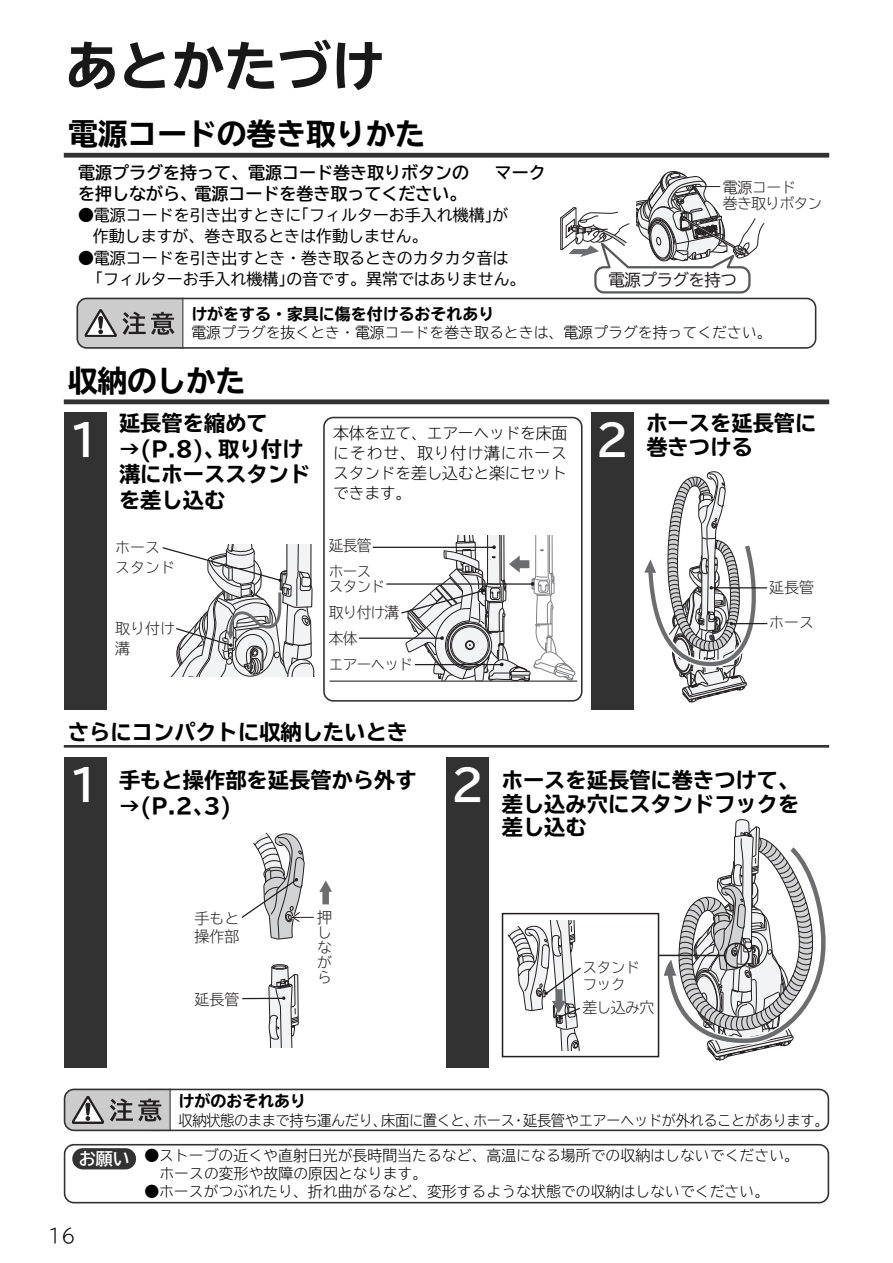
<style>
.page{position:relative;width:893px;height:1263px;background:#fff}
.page>*{position:absolute;margin:0;border:0;box-sizing:border-box;transform-origin:0 0}
.t1{font:700 expanded 53.1px "TBUD Go Std";color:#181818}
.t2{font:700 42.45px "TBUD Go Std";color:#fff}
.t3{font:700 expanded 29.7px "TBUD Go Std";color:#000}
.t4{font:700 expanded 21.3px/25.5px "TBUD Go Std";color:#000}
.t5{font:300 19.2px "TBUD Go Std Super";color:#000}
.t6{font:700 16.95px "TBUD Go Std";color:#000}
.t7{font:700 16.95px "TBUD Go Std";color:#fff}
.t8{font:16.5px "TBUD Go Std Regular 90 pv RKSJ H";letter-spacing:-.03em;color:#231f20}
.t9{font:15.9px/21.3px "TBUD Go Std";color:#000}
.t10{font:300 15.9px/20.2px "TBUD Go Std Super";letter-spacing:-.02em;color:#000;text-align:justify}
.t11{font:700 expanded 15.9px "TBUD Go Std";color:#000}
.t12{font:15px/16.5px "TBUD Go Std Super Light 90 pv RKSJ H";letter-spacing:-.05em;color:#231f20}
.t13{font:15px/20.9px "TBUDR Go Std Super Light 90 pv RKSJ H";color:#231f20}
.t14{font:15px/15px "TBUD Go Std Super Light 90 pv RKSJ V";color:#231f20;text-align:justify}
.t15{font:300 14.85px/18px "TBUD Go Std Super";color:#000}
.t16{font:300 14.85px "TBUD Go Std Super";letter-spacing:-.03em;color:#000;scale:.96 1}
.s1{font-stretch:normal;font-size:42.45px;color:#fff}
</style>
<div class="page">
<div style="left:64px;top:153px;width:765px;height:5px;background:#323232"></div>
<div style="left:64px;top:399px;width:765px;height:5px;background:#323232"></div>
<hr style="left:64px;top:745px;width:765px;height:3px;background:#323232">
<svg style="left:64px;top:1144px;width:765px;height:59px"></svg>
<div style="left:72px;top:1148px;width:64px;height:21px;background:#323232;border-radius:11px"></div>
<svg style="left:64px;top:1089px;width:765px;height:42px"></svg>
<hr style="left:170px;top:1089px;width:1px;height:42px;background:#323232">
<div style="left:64px;top:757px;width:42px;height:310px;background:#323232"></div>
<div style="left:446px;top:757px;width:43px;height:310px;background:#323232"></div>
<svg style="left:241px;top:832px;width:91px;height:108px"></svg>
<svg style="left:268px;top:964px;width:31px;height:83px"></svg>
<hr style="left:243px;top:998px;width:41px;height:1px;background:#231f20">
<div style="left:502px;top:913px;width:157px;height:144px;border:1px solid #231f20"></div>
<hr style="left:659px;top:955px;width:65px;height:1px;background:#231f20">
<svg style="left:661px;top:819px;width:165px;height:241px"></svg>
<svg style="left:502px;top:912px;width:80px;height:139px"></svg>
<div style="left:64px;top:412px;width:42px;height:298px;background:#323232"></div>
<div style="left:591px;top:412px;width:43px;height:298px;background:#323232"></div>
<svg style="left:162px;top:545px;width:152px;height:132px"></svg>
<hr style="left:731px;top:623px;width:36px;height:1px;background:#231f20">
<hr style="left:711px;top:587px;width:56px;height:1px;background:#231f20">
<svg style="left:644px;top:471px;width:120px;height:231px"></svg>
<svg style="left:323px;top:417px;width:260px;height:285px"></svg>
<hr style="left:330px;top:681px;width:247px;height:1px;background:#231f20">
<hr style="left:373px;top:547px;width:121px;height:1px;background:#231f20">
<hr style="left:386px;top:583px;width:146px;height:2px;background:#231f20">
<hr style="left:359px;top:637px;width:83px;height:2px;background:#231f20">
<svg style="left:400px;top:536px;width:175px;height:146px"></svg>
<hr style="left:415px;top:664px;width:87px;height:1px;background:#231f20">
<svg style="left:77px;top:171px;width:739px;height:178px"></svg>
<hr style="left:182px;top:298px;width:1px;height:51px;background:#323232">
<h1 class="t1" style="left:65px;top:37px;width:320px">あとかたづけ</h1>
<h3 class="t3" style="left:68px;top:118px;width:359px">電源コードの巻き取りかた</h3>
<p class="t6" style="left:78px;top:158px;width:393px">電源プラグを持って、電源コード巻き取りボタンの</p>
<p class="t6" style="left:495px;top:158px;width:53px">マーク</p>
<p class="t6" style="left:78px;top:180px;width:390px">を押しながら、電源コードを巻き取ってください。</p>
<p class="t9" style="left:93px;top:204px;width:417px;text-indent:-15px">●電源コードを引き出すときに｢フィルターお手入れ機構｣が作動しますが、巻き取るときは作動しません。</p>
<p class="t9" style="left:95px;top:247px;width:432px;text-indent:-17px">●電源コードを引き出すとき・巻き取るときのカタカタ音は<br>｢フィルターお手入れ機構｣の音です。異常ではありません。</p>
<p class="t12" style="left:723px;top:179px;width:101px">電源コード<br>巻き取りボタン</p>
<p class="t8" style="left:608px;top:267px;width:130px">電源プラグを持つ</p>
<p class="t11" style="left:191px;top:305px;width:304px">けがをする・家具に傷を付けるおそれあり</p>
<p class="t15" style="left:191px;top:323px;width:582px">電源プラグを抜くとき・電源コードを巻き取るときは、電源プラグを持ってください。</p>
<h3 class="t3" style="left:68px;top:364px;width:179px">収納のしかた</h3>
<h2 class="t2" style="left:68px;top:406px;width:35px">1</h2>
<h3 class="t4" style="left:596px;top:412px;width:222px;line-height:23.4px;text-indent:51px">ホースを延長管に<br><span class="s1">2</span> 巻きつける</h3>
<h3 class="t4" style="left:119px;top:411px;width:150px">延長管を縮めて</h3>
<h3 class="t4" style="left:119px;top:437px;width:193px">→(P.8)、取り付け溝にホーススタンドを差し込む</h3>
<p class="t10" style="left:333px;top:422px;width:236px">本体を立て、エアーヘッドを床面にそわせ、取り付け溝にホーススタンドを差し込むと楽にセットできます。</p>
<p class="t12" style="left:329px;top:537px;width:44px">延長管</p>
<p class="t13" style="left:115px;top:536px;width:61px">ホーススタンド</p>
<p class="t12" style="left:329px;top:564px;width:58px;line-height:14.7px">ホーススタンド</p>
<p class="t12" style="left:329px;top:625px;width:86px;line-height:26px">本体<br>エアーヘッド</p>
<p class="t13" style="left:769px;top:577px;width:47px">延長管</p>
<p class="t12" style="left:329px;top:603px;width:72px">取り付け溝</p>
<p class="t13" style="left:115px;top:617px;width:61px">取り付け溝</p>
<p class="t13" style="left:769px;top:611px;width:47px">ホース</p>
<h3 class="t4" style="left:68px;top:719px;width:342px">さらにコンパクトに収納したいとき</h3>
<h2 class="t2" style="left:451px;top:750px;width:35px">2</h2>
<h3 class="t4" style="left:68px;top:768px;width:350px;text-indent:51px">手もと操作部を延長管から外す<br><sup>1</sup> →(P.2､3)</h3>
<h3 class="t4" style="left:502px;top:769px;width:299px;line-height:23.4px;text-align:justify">ホースを延長管に巻きつけて、差し込み穴にスタンドフックを差し込む</h3>
<p class="t12" style="left:194px;top:909px;width:47px;line-height:18.1px">手もと操作部</p>
<p class="t14" style="left:317px;top:909px;width:16px">押しながら</p>
<p class="t12" style="left:194px;top:990px;width:47px">延長管</p>
<p class="t12" style="left:582px;top:959px;width:59px">スタンドフック</p>
<p class="t12" style="left:582px;top:998px;width:73px">差し込み穴</p>
<p class="t7" style="left:79px;top:1145px;width:53px">お願い</p>
<p class="t5" style="left:47px;top:1219px;width:30px">16</p>
<p class="t11" style="left:179px;top:1092px;width:129px">けがのおそれあり</p>
<p class="t16" style="left:179px;top:1108px;width:679px">収納状態のままで持ち運んだり、床面に置くと、ホース・延長管やエアーヘッドが外れることがあります。</p>
<p class="t15" style="left:159px;top:1146px;width:641px;text-indent:-15px">●ストーブの近くや直射日光が長時間当たるなど、高温になる場所での収納はしないでください。ホースの変形や故障の原因となります。</p>
<p class="t15" style="left:145px;top:1182px;width:626px">●ホースがつぶれたり、折れ曲がるなど、変形するような状態での収納はしないでください。</p>
</div>
